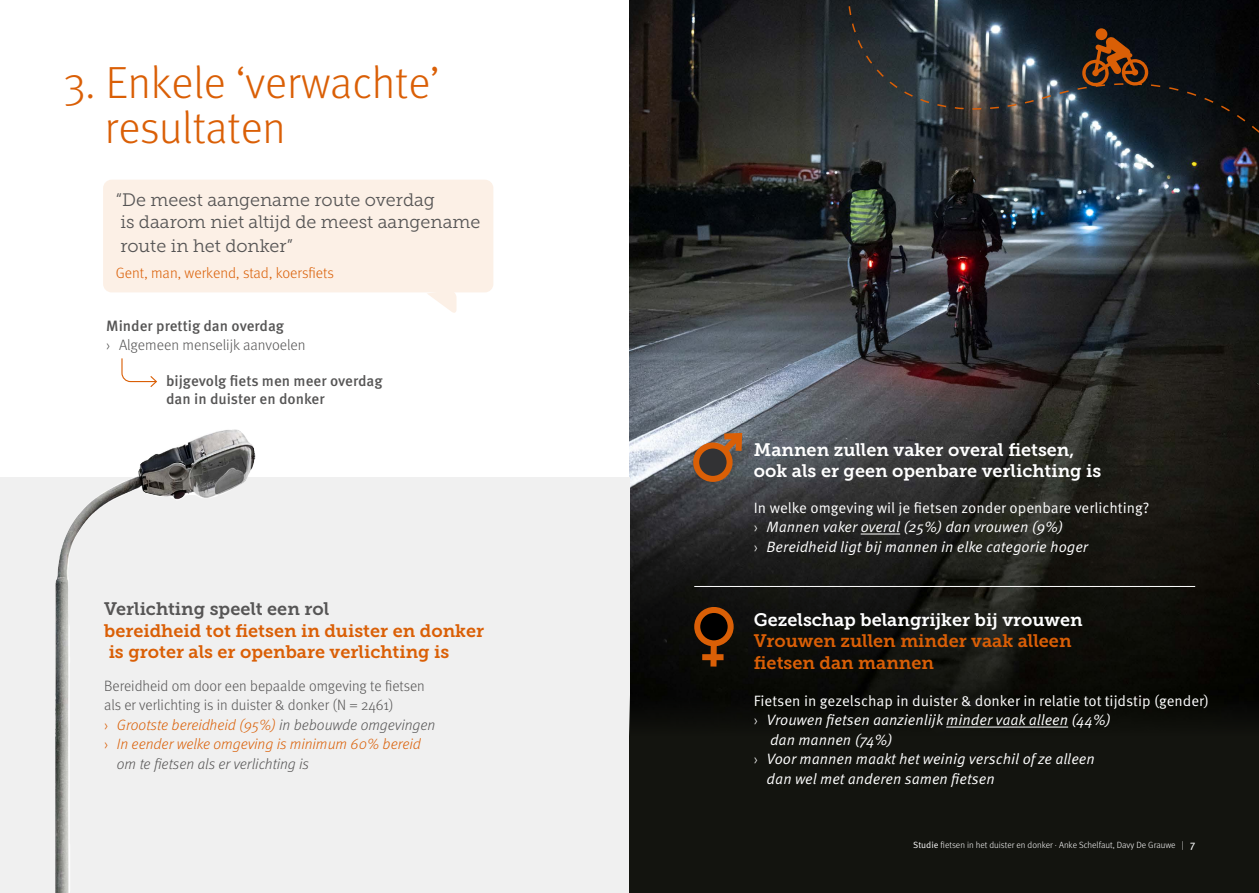
<style>
.page{position:relative;width:1259px;height:893px;background:#fff}
.page>*{position:absolute;margin:0;border:0;box-sizing:border-box;transform-origin:0 0}
.t1{font:300 45px/45px "Meta Pro";color:#da5f06}
.t2{font:18px/21.6px "Museo Slab 700";color:#da5f06}
.t3{font:18px/21.6px "Museo Slab 700";color:#fff}
.t4{font:18px/21.6px "Museo Slab 300";color:#565555}
.t5{font:18px "Museo Slab 700";color:#565555}
.t6{font:15px/19.5px "Meta Pro Norm Ita";color:#fff}
.t7{font:15px "Meta Pro Norm";color:#fff}
.t8{font:300 15px "Meta Pro";color:#565555}
.t9{font:italic 300 15px "Meta Pro";color:#da5f06}
.t10{font:500 15px/18px "Meta Pro";color:#565555}
.t11{font:300 15px "Meta Pro";color:#da5f06}
.t12{font:italic 300 15px "Meta Pro";color:#565555}
.t13{font:300 9px "Meta Pro";color:#fff}
.s1{font-style:normal}
.s2{color:#565555}
.s3{font-family:"Meta Pro";font-weight:300}
.s4{font-family:"Meta Pro Norm";font-weight:400}
.s5{font-weight:400;font-size:10.5px}
</style>
<div class="page">
<img style="left:629px;top:0;width:630px;height:524px">
<div style="left:0;top:477px;width:629px;height:416px;background:#f0f0f0"></div>
<div style="left:103px;top:180px;width:390px;height:112px;background:#fcf0e6;border-radius:9px"></div>
<svg style="left:121px;top:358px;width:36px;height:29px"></svg>
<img style="left:95px;top:430px;width:128px;height:69px">
<svg style="left:427px;top:292px;width:29px;height:21px"></svg>
<div style="left:629px;top:524px;width:630px;height:369px;background:#13140f"></div>
<svg style="left:704px;top:427px;width:43px;height:44px"></svg>
<svg style="left:696px;top:445px;width:33px;height:34px"></svg>
<div style="left:693px;top:442px;width:39px;height:40px;border:6px solid #da5f06;border-radius:50%"></div>
<svg style="left:707px;top:645px;width:13px;height:28px"></svg>
<div style="left:697px;top:610px;width:33px;height:33px;background:#000;border-radius:50%"></div>
<div style="left:694px;top:607px;width:39px;height:39px;border:6px solid #da5f06;border-radius:50%"></div>
<div style="left:702px;top:654px;width:21px;height:6px;background:#da5f06"></div>
<hr style="left:860px;top:534px;width:40px;height:1px;background:#fff">
<hr style="left:946px;top:727px;width:122px;height:1px;background:#fff">
<hr style="left:694px;top:586px;width:501px;height:1px;background:#fff">
<svg style="left:808px;top:0;width:72px;height:147px;background:#2c3032"></svg>
<svg style="left:880px;top:0;width:379px;height:187px;background:#2c3338"></svg>
<svg style="left:1057px;top:36px;width:202px;height:143px;background:#25272b"></svg>
<div style="left:1095px;top:28px;width:12px;height:12px;background:#da5f06;border-radius:50%"></div>
<h1 class="t1" style="left:105px;top:57px;width:336px;text-indent:-41px">3. Enkele ‘verwachte’ resultaten</h1>
<p class="t4" style="left:116px;top:189px;width:366px">“De meest aangename route overdag<br>is daarom niet altijd de meest aangename</p>
<p class="t4" style="left:120px;top:235px;width:174px">route in het donker”</p>
<p class="t11" style="left:116px;top:262px;width:220px">Gent, man, werkend, stad, koersfiets</p>
<p class="t10" style="left:106px;top:315px;width:179px">Minder prettig dan overdag</p>
<p class="t8" style="left:106px;top:334px;width:201px">› Algemeen menselijk aanvoelen</p>
<p class="t10" style="left:166px;top:371px;width:218px">bijgevolg fiets men meer overdag dan in duister en donker</p>
<p class="t5" style="left:104px;top:599px;width:227px">Verlichting speelt een rol</p>
<p class="t2" style="left:104px;top:620px;width:381px">bereidheid tot fietsen in duister en donker is groter als er openbare verlichting is</p>
<p class="t8" style="left:104px;top:675px;width:322px">Bereidheid om door een bepaalde omgeving te fietsen</p>
<p class="t8" style="left:104px;top:694px;width:291px">als er verlichting is in duister &amp; donker (N = 2461)</p>
<p class="t9" style="left:104px;top:714px;width:333px"><span class="s1">›</span> Grootste bereidheid (95%) <span class="s2">in bebouwde omgevingen</span></p>
<p class="t9" style="left:104px;top:733px;width:318px"><span class="s1">›</span> In eender welke omgeving is minimum 60% bereid</p>
<p class="t12" style="left:117px;top:753px;width:194px">om te fietsen als er verlichting is</p>
<p class="t3" style="left:754px;top:439px;width:349px">Mannen zullen vaker overal fietsen, ook als er geen openbare verlichting is</p>
<p class="t7" style="left:754px;top:496px;width:397px">In welke omgeving wil je fietsen zonder openbare verlichting?</p>
<p class="t6" style="left:754px;top:516px;width:336px"><span class="s3">›</span> Mannen vaker overal (25%) dan vrouwen (9%)<br><span class="s3">›</span> Bereidheid ligt bij mannen in elke categorie hoger</p>
<p class="t3" style="left:754px;top:609px;width:330px">Gezelschap belangrijker bij vrouwen</p>
<p class="t2" style="left:754px;top:630px;width:319px">Vrouwen zullen minder vaak alleen fietsen dan mannen</p>
<p class="t7" style="left:754px;top:689px;width:456px">Fietsen in gezelschap in duister &amp; donker in relatie tot tijdstip (gender)</p>
<p class="t6" style="left:754px;top:709px;width:358px"><span class="s3">›</span> Vrouwen fietsen aanzienlijk minder vaak alleen (44%)</p>
<p class="t6" style="left:770px;top:729px;width:124px">dan mannen (74%)</p>
<p class="t6" style="left:754px;top:748px;width:342px"><span class="s3">›</span> Voor mannen maakt het weinig verschil of ze alleen</p>
<p class="t6" style="left:766px;top:768px;width:230px">dan wel met anderen samen fietsen</p>
<p class="t13" style="left:913px;top:838px;width:283px"><span class="s4">Studie</span> fietsen in het duister en donker · Anke Schelfaut, Davy De Grauwe | <span class="s5">7</span></p>
</div>
